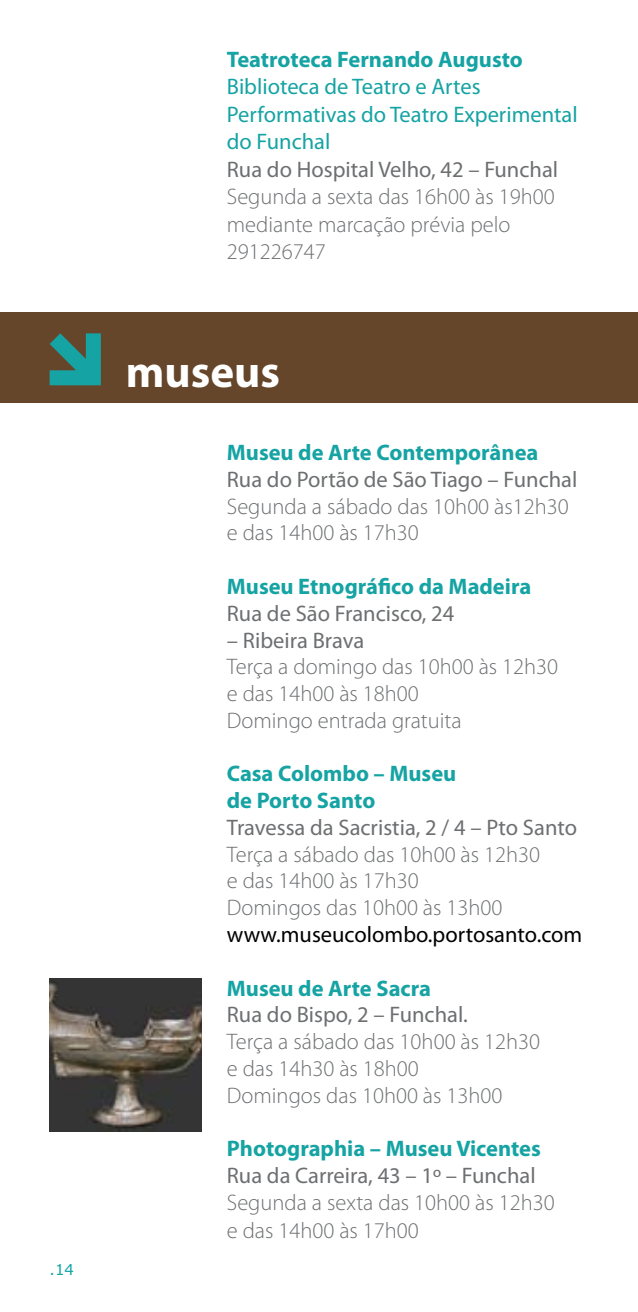
<style>
.page{position:relative;width:638px;height:1312px;background:#fff}
.page>*{position:absolute;margin:0;border:0;box-sizing:border-box;transform-origin:0 0}
.t1{font:700 45px "Myriad Pro";color:#fff}
.t2{font:300 22.5px/26.8px "Myriad Pro";color:#6d6f71}
.t3{font:22.5px "Myriad Pro";color:#6d6f71}
.t4{font:700 22.5px/26.8px "Myriad Pro";color:#16a3a3}
.t5{font:22.5px/27.5px "Myriad Pro";color:#16a3a3}
.t6{font:22.5px "Myriad Pro";color:#000}
.t7{font:15px "Verdana";color:#16a3a3}
</style>
<div class="page">
<div style="left:0;top:312px;width:638px;height:90px;background:#66462a"></div>
<svg style="left:50px;top:333px;width:51px;height:52px"></svg>
<img style="left:50px;top:978px;width:152px;height:152px">
<p class="t7" style="left:50px;top:1259px;width:25px">.14</p>
<p class="t4" style="left:227px;top:45px;width:297px">Teatroteca Fernando Augusto</p>
<p class="t5" style="left:227px;top:72px;width:352px">Biblioteca de Teatro e Artes<br>Performativas do Teatro Experimental do Funchal</p>
<p class="t3" style="left:227px;top:155px;width:333px">Rua do Hospital Velho, 42 – Funchal</p>
<p class="t2" style="left:227px;top:183px;width:329px;line-height:27.5px">Segunda a sexta das 16h00 às 19h00 mediante marcação prévia pelo<br>291226747</p>
<h1 class="t1" style="left:126px;top:342px;width:155px">museus</h1>
<p class="t4" style="left:227px;top:438px;width:313px">Museu de Arte Contemporânea</p>
<p class="t3" style="left:227px;top:465px;width:352px">Rua do Portão de São Tiago – Funchal</p>
<p class="t2" style="left:227px;top:492px;width:343px">Segunda a sábado das 10h00 às12h30 e das 14h00 às 17h30</p>
<p class="t4" style="left:227px;top:572px;width:306px">Museu Etnográfico da Madeira</p>
<p class="t3" style="left:227px;top:599px;width:229px">Rua de São Francisco, 24</p>
<p class="t3" style="left:227px;top:626px;width:139px">– Ribeira Brava</p>
<p class="t2" style="left:227px;top:653px;width:333px">Terça a domingo das 10h00 às 12h30 e das 14h00 às 18h00<br>Domingo entrada gratuita</p>
<p class="t4" style="left:227px;top:759px;width:231px">Casa Colombo – Museu de Porto Santo</p>
<p class="t3" style="left:227px;top:813px;width:352px">Travessa da Sacristia, 2 / 4 – Pto Santo</p>
<p class="t2" style="left:227px;top:840px;width:315px">Terça a sábado das 10h00 às 12h30 e das 14h00 às 17h30<br>Domingos das 10h00 às 13h00</p>
<p class="t6" style="left:227px;top:920px;width:357px">www.museucolombo.portosanto.com</p>
<p class="t4" style="left:227px;top:973px;width:206px">Museu de Arte Sacra</p>
<p class="t3" style="left:227px;top:1000px;width:242px">Rua do Bispo, 2 – Funchal.</p>
<p class="t2" style="left:227px;top:1027px;width:315px">Terça a sábado das 10h00 às 12h30 e das 14h30 às 18h00<br>Domingos das 10h00 às 13h00</p>
<p class="t4" style="left:227px;top:1134px;width:315px">Photographia – Museu Vicentes</p>
<p class="t3" style="left:227px;top:1161px;width:310px">Rua da Carreira, 43 – 1º – Funchal</p>
<p class="t2" style="left:227px;top:1187px;width:329px;line-height:28px">Segunda a sexta das 10h00 às 12h30 e das 14h00 às 17h00</p>
</div>
